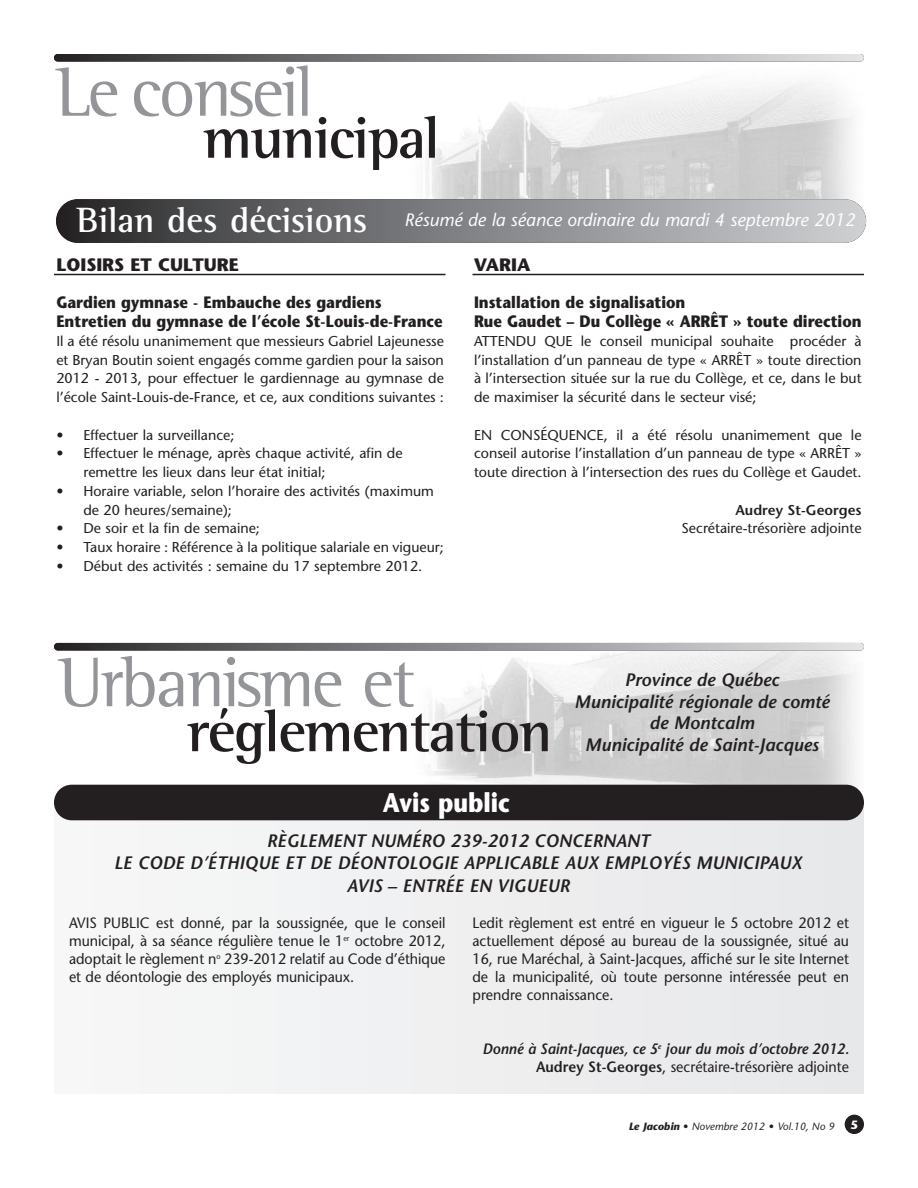
<style>
.page{position:relative;width:918px;height:1188px;background:#fff}
.page>*{position:absolute;margin:0;border:0;box-sizing:border-box;transform-origin:0 0}
.t1{font:72px "Rotis Semi Serif";letter-spacing:-.035em;color:#939598}
.t2{font:700 60px "Rotis Semi Serif";letter-spacing:-.03em;color:#231f20}
.t3{font:700 36px "Rotis Semi Serif";color:#fff}
.t4{font:700 27px "Stone Sans";color:#fff;scale:.85 1}
.t5{font:italic 600 18px/21.6px "Stone Sans";color:#231f20;text-align:center}
.t6{font:italic 18px "Stone Sans";color:#fff}
.t7{font:700 18px "Stone Sans";color:#231f20}
.t8{font:700 16.5px/18.8px "Stone Sans";color:#231f20;scale:.9 1}
.t9{font:15px/18px "Stone Sans";color:#231f20;text-align:justify;scale:.95 1}
.t10{font:italic 600 15px/18px "Stone Sans";color:#231f20;text-align:right;scale:.95 1}
.t11{font:14.25px/18.8px "Stone Sans";color:#231f20;text-align:justify}
.t12{font:600 14.25px "Stone Sans";color:#231f20}
.t13{font:700 12px "Stone Sans";color:#fff}
.t14{font:italic 10.5px "Stone Sans";color:#231f20}
.s1{font-style:normal}
.s2{font-weight:400;font-style:normal}
.s3{font-weight:700}
</style>
<div class="page">
<div style="left:845px;top:1115px;width:19px;height:19px;background:#231f20;border-radius:50%"></div>
<img style="left:426px;top:54px;width:438px;height:148px">
<svg style="left:54px;top:54px;width:810px;height:8px;background:#87888a"></svg>
<div style="left:56px;top:199px;width:810px;height:44px;background:linear-gradient(to right,#2b2a2c,#d1d3d6);border-radius:22px"></div>
<hr style="left:472px;top:274px;width:392px;height:1px;background:#231f20">
<img style="left:399px;top:643px;width:465px;height:155px">
<svg style="left:54px;top:643px;width:810px;height:8px;background:#88888b"></svg>
<div style="left:54px;top:806px;width:809px;height:288px;background:#efeff0"></div>
<div style="left:54px;top:785px;width:810px;height:35px;background:#231f20;border-radius:18px"></div>
<hr style="left:54px;top:274px;width:392px;height:1px;background:#231f20">
<h1 class="t1" style="left:56px;top:67px;width:259px">Le conseil</h1>
<h2 class="t2" style="left:203px;top:117px;width:238px">municipal</h2>
<h3 class="t3" style="left:76px;top:207px;width:292px">Bilan des décisions</h3>
<p class="t6" style="left:405px;top:213px;width:452px">Résumé de la séance ordinaire du mardi 4 septembre 2012</p>
<p class="t7" style="left:56px;top:258px;width:184px">LOISIRS ET CULTURE</p>
<p class="t8" style="left:56px;top:295px;width:431px">Gardien gymnase - Embauche des gardiens<br>Entretien du gymnase de l’école St-Louis-de-France</p>
<p class="t11" style="left:56px;top:333px;width:389px">Il a été résolu unanimement que messieurs Gabriel Lajeunesse et Bryan Boutin soient engagés comme gardien pour la saison 2012 - 2013, pour effectuer le gardiennage au gymnase de l’école Saint-Louis-de-France, et ce, aux conditions suivantes :</p>
<p class="t11" style="left:56px;top:427px;width:180px">• Effectuer la surveillance;</p>
<p class="t11" style="left:83px;top:445px;width:321px;text-indent:-27px">• Effectuer le ménage, après chaque activité, afin de remettre les lieux dans leur état initial;</p>
<p class="t11" style="left:83px;top:483px;width:352px;text-indent:-27px">• Horaire variable, selon l’horaire des activités (maximum de 20 heures/semaine);</p>
<p class="t11" style="left:56px;top:520px;width:205px">• De soir et la fin de semaine;</p>
<p class="t11" style="left:56px;top:539px;width:389px">• Taux horaire : Référence à la politique salariale en vigueur;</p>
<p class="t11" style="left:56px;top:558px;width:368px">• Début des activités : semaine du 17 septembre 2012.</p>
<p class="t7" style="left:474px;top:258px;width:58px">VARIA</p>
<p class="t8" style="left:474px;top:295px;width:432px">Installation de signalisation<br>Rue Gaudet – Du Collège « ARRÊT » toute direction</p>
<p class="t11" style="left:474px;top:333px;width:389px">ATTENDU QUE le conseil municipal souhaite procéder à l’installation d’un panneau de type « ARRÊT » toute direction à l’intersection située sur la rue du Collège, et ce, dans le but de maximiser la sécurité dans le secteur visé;</p>
<p class="t11" style="left:474px;top:427px;width:389px">EN CONSÉQUENCE, il a été résolu unanimement que le conseil autorise l’installation d’un panneau de type « ARRÊT » toute direction à l’intersection des rues du Collège et Gaudet.</p>
<p class="t12" style="left:735px;top:504px;width:128px">Audrey St-Georges</p>
<p class="t11" style="left:682px;top:520px;width:182px">Secrétaire-trésorière adjointe</p>
<h1 class="t1" style="left:58px;top:658px;width:359px">Urbanisme et</h1>
<h2 class="t2" style="left:187px;top:711px;width:367px">réglementation</h2>
<p class="t5" style="left:575px;top:671px;width:256px">Province de Québec<br>Municipalité régionale de comté de Montcalm<br>Municipalité de Saint-Jacques</p>
<h3 class="t4" style="left:383px;top:792px;width:151px">Avis public</h3>
<p class="t5" style="left:114px;top:831px;width:690px;line-height:22.5px">RÈGLEMENT NUMÉRO 239-2012 CONCERNANT<br>LE CODE D’ÉTHIQUE ET DE DÉONTOLOGIE APPLICABLE AUX EMPLOYÉS MUNICIPAUX<br>AVIS – ENTRÉE EN VIGUEUR</p>
<p class="t9" style="left:69px;top:916px;width:398px">AVIS PUBLIC est donné, par la soussignée, que le conseil municipal, à sa séance régulière tenue le 1<sup>er</sup> octobre 2012, adoptait le règlement n<sup>o</sup> 239-2012 relatif au Code d’éthique et de déontologie des employés municipaux.</p>
<p class="t9" style="left:473px;top:916px;width:398px">Ledit règlement est entré en vigueur le 5 octobre 2012 et actuellement déposé au bureau de la soussignée, situé au 16, rue Maréchal, à Saint-Jacques, affiché sur le site Internet de la municipalité, où toute personne intéressée peut en prendre connaissance.</p>
<p class="t10" style="left:483px;top:1042px;width:387px">Donné à Saint-Jacques, ce 5<sup>e</sup> jour du mois d’octobre 2012.<br><span class="s1">Audrey St-Georges</span><span class="s2">, secrétaire-trésorière adjointe</span></p>
<p class="t14" style="left:629px;top:1122px;width:207px"><span class="s3">Le Jacobin •</span> Novembre 2012 <span class="s3">•</span> Vol.10, No 9</p>
<p class="t13" style="left:851px;top:1120px;width:9px">5</p>
</div>
